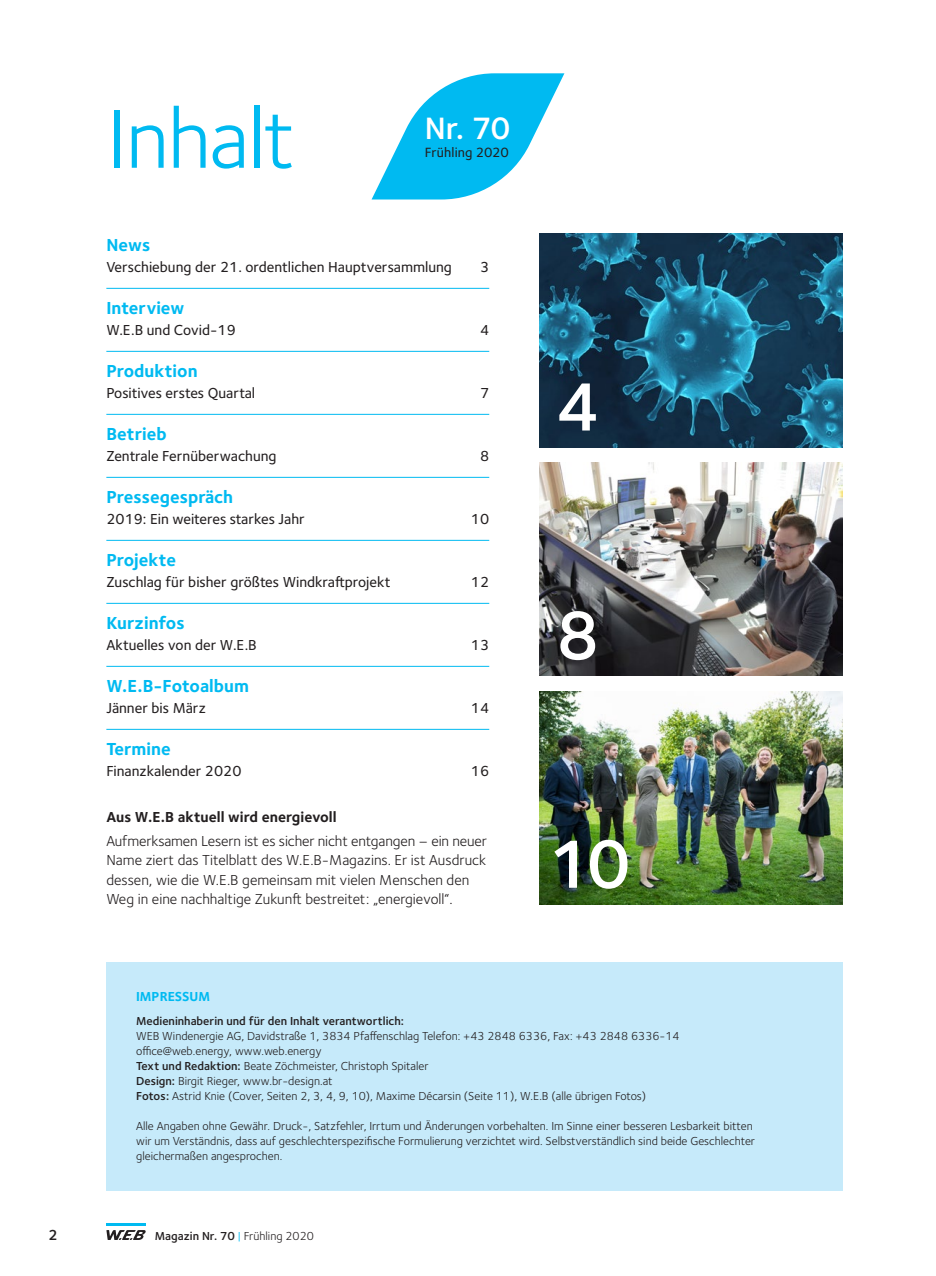
<style>
.page{position:relative;width:936px;height:1276px;background:#fff}
.page>*{position:absolute;margin:0;border:0;box-sizing:border-box;transform-origin:0 0}
.t1{font:86.1px "Foundry Sterling";letter-spacing:-.02em;color:#00baf1}
.t2{font:600 70.5px "Foundry Sterling";color:#fff}
.t3{font:600 31.95px "Foundry Sterling";color:#fff}
.t4{font:700 18px "Foundry Sterling";color:#00baf1}
.t5{font:500 15px "Foundry Sterling";color:#231f20}
.t6{font:15px/19.5px "Foundry Sterling";color:#231f20}
.t7{font:700 15px "Foundry Sterling";color:#231f20}
.t8{font:600 15px "Foundry Sterling";color:#231f20}
.t9{font:500 13.8px "Foundry Sterling";letter-spacing:.01em;color:#231f20}
.t10{font:700 13.5px "Foundry Sterling";color:#00baf1}
.t11{font:12px/15px "Foundry Sterling";color:#231f20}
.t12{font:600 12px "Foundry Sterling";color:#231f20}
.s1{font-weight:600}
.s2{font-weight:400;color:#00baf1}
.s3{font-weight:400}
</style>
<div class="page">
<hr style="left:106px;top:1223px;width:40px;height:3px;background:#00baf1">
<svg style="left:106px;top:1230px;width:40px;height:10px"></svg>
<div style="left:106px;top:962px;width:736px;height:229px;background:#c6eafa"></div>
<hr style="left:106px;top:288px;width:383px;height:1px;background:#00baf1">
<hr style="left:106px;top:351px;width:383px;height:1px;background:#00baf1">
<hr style="left:106px;top:414px;width:383px;height:1px;background:#00baf1">
<hr style="left:106px;top:477px;width:383px;height:1px;background:#00baf1">
<hr style="left:106px;top:540px;width:383px;height:1px;background:#00baf1">
<hr style="left:106px;top:603px;width:383px;height:1px;background:#00baf1">
<hr style="left:106px;top:666px;width:383px;height:1px;background:#00baf1">
<hr style="left:106px;top:729px;width:383px;height:1px;background:#00baf1">
<svg style="left:372px;top:73px;width:192px;height:126px"></svg>
<img style="left:539px;top:234px;width:303px;height:213px">
<img style="left:539px;top:462px;width:303px;height:214px">
<img style="left:539px;top:691px;width:303px;height:213px">
<h1 class="t1" style="left:107px;top:89px;width:190px">Inhalt</h1>
<h3 class="t3" style="left:425px;top:109px;width:87px">Nr. 70</h3>
<p class="t9" style="left:425px;top:144px;width:85px">Frühling 2020</p>
<h3 class="t4" style="left:106px;top:234px;width:46px">News</h3>
<p class="t5" style="left:106px;top:258px;width:347px">Verschiebung der 21. ordentlichen Hauptversammlung</p>
<p class="t5" style="left:480px;top:258px;width:11px">3</p>
<h3 class="t4" style="left:106px;top:297px;width:80px">Interview</h3>
<p class="t5" style="left:106px;top:321px;width:131px">W.E.B und Covid-19</p>
<p class="t5" style="left:480px;top:321px;width:11px">4</p>
<h3 class="t4" style="left:106px;top:360px;width:93px">Produktion</h3>
<p class="t5" style="left:106px;top:384px;width:150px">Positives erstes Quartal</p>
<p class="t5" style="left:480px;top:384px;width:11px">7</p>
<h3 class="t4" style="left:106px;top:423px;width:62px">Betrieb</h3>
<p class="t5" style="left:106px;top:447px;width:172px">Zentrale Fernüberwachung</p>
<p class="t5" style="left:480px;top:447px;width:11px">8</p>
<h3 class="t4" style="left:106px;top:486px;width:128px">Pressegespräch</h3>
<p class="t5" style="left:106px;top:510px;width:200px">2019: Ein weiteres starkes Jahr</p>
<p class="t5" style="left:471px;top:510px;width:20px">10</p>
<h3 class="t4" style="left:106px;top:549px;width:71px">Projekte</h3>
<p class="t5" style="left:106px;top:573px;width:285px">Zuschlag für bisher größtes Windkraftprojekt</p>
<p class="t5" style="left:471px;top:573px;width:20px">12</p>
<h3 class="t4" style="left:106px;top:612px;width:80px">Kurzinfos</h3>
<p class="t5" style="left:106px;top:636px;width:152px">Aktuelles von der W.E.B</p>
<p class="t5" style="left:471px;top:636px;width:20px">13</p>
<h3 class="t4" style="left:106px;top:675px;width:144px">W.E.B-Fotoalbum</h3>
<p class="t5" style="left:106px;top:699px;width:101px">Jänner bis März</p>
<p class="t5" style="left:471px;top:699px;width:20px">14</p>
<h3 class="t4" style="left:106px;top:738px;width:66px">Termine</h3>
<p class="t5" style="left:106px;top:762px;width:137px">Finanzkalender 2020</p>
<p class="t5" style="left:471px;top:762px;width:20px">16</p>
<p class="t7" style="left:106px;top:808px;width:232px">Aus W.E.B aktuell wird energievoll</p>
<p class="t6" style="left:106px;top:831px;width:382px">Aufmerksamen Lesern ist es sicher nicht entgangen – ein neuer Name ziert das Titelblatt des W.E.B-Magazins. Er ist Ausdruck dessen, wie die W.E.B gemeinsam mit vielen Menschen den Weg in eine nachhaltige Zukunft bestreitet: „energievoll“.</p>
<h2 class="t2" style="left:555px;top:365px;width:46px">4</h2>
<h2 class="t2" style="left:555px;top:594px;width:46px">8</h2>
<h2 class="t2" style="left:547px;top:822px;width:85px">10</h2>
<p class="t10" style="left:136px;top:988px;width:75px">IMPRESSUM</p>
<p class="t12" style="left:136px;top:1013px;width:269px">Medieninhaberin und für den Inhalt verantwortlich:</p>
<p class="t11" style="left:136px;top:1028px;width:545px">WEB Windenergie AG, Davidstraße 1, 3834 Pfaffenschlag Telefon: +43 2848 6336, Fax: +43 2848 6336-14 office@web.energy, www.web.energy<br><span class="s1">Text und Redaktion:</span> Beate Zöchmeister, Christoph Spitaler<br><span class="s1">Design:</span> Birgit Rieger, www.br-design.at<br><span class="s1">Fotos:</span> Astrid Knie (Cover, Seiten 2, 3, 4, 9, 10), Maxime Décarsin (Seite 11), W.E.B (alle übrigen Fotos)</p>
<p class="t11" style="left:136px;top:1118px;width:620px">Alle Angaben ohne Gewähr. Druck-, Satzfehler, Irrtum und Änderungen vorbehalten. Im Sinne einer besseren Lesbarkeit bitten wir um Verständnis, dass auf geschlechterspezifische Formulierung verzichtet wird. Selbstverständlich sind beide Geschlechter gleichermaßen angesprochen.</p>
<p class="t8" style="left:48px;top:1226px;width:11px">2</p>
<p class="t12" style="left:155px;top:1229px;width:161px">Magazin Nr. 70 <span class="s2">|</span> <span class="s3">Frühling 2020</span></p>
</div>
